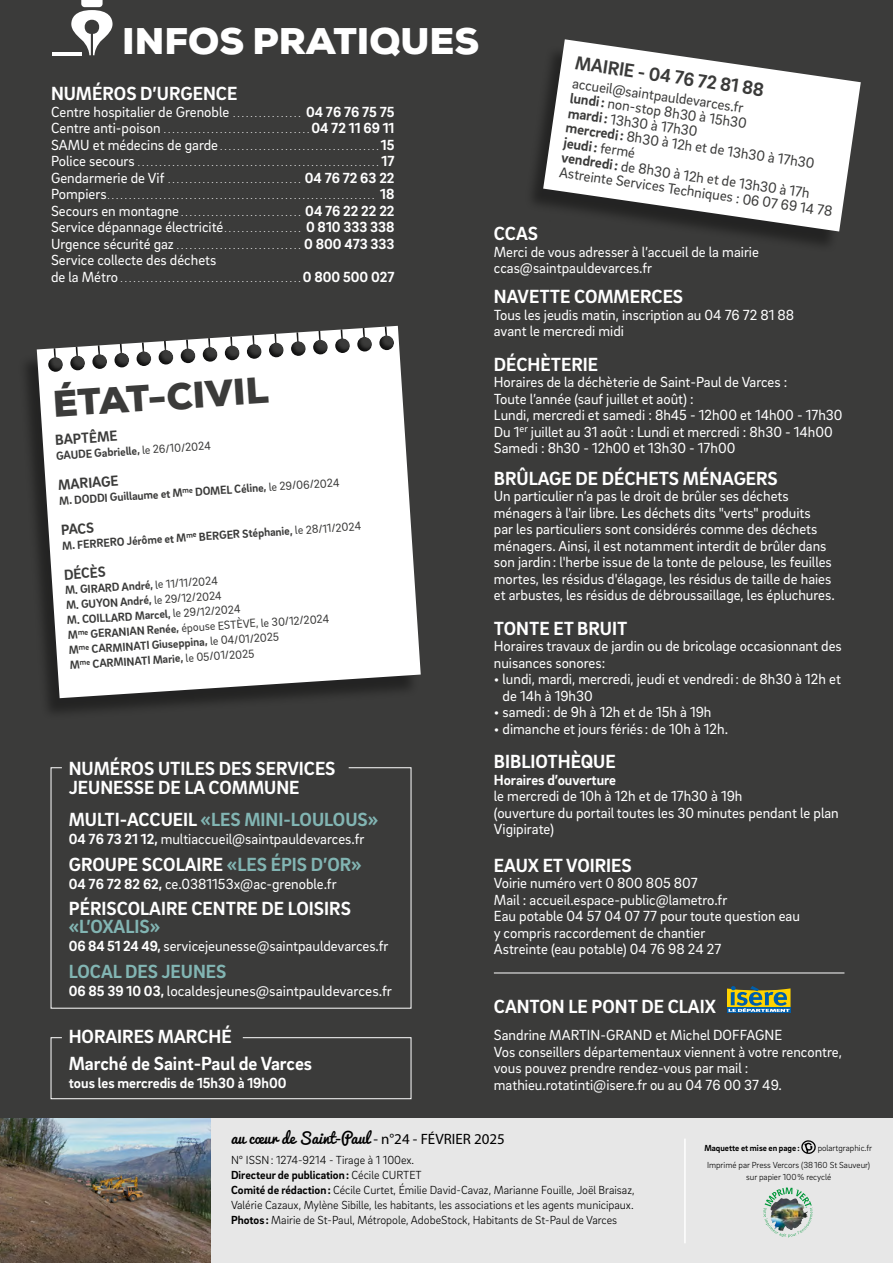
<style>
.page{position:relative;width:893px;height:1263px;background:#3b3b3a}
.page>*{position:absolute;margin:0;border:0;box-sizing:border-box;transform-origin:0 0}
.t1{font:900 36px "Nexa";color:#fff}
.t2{font:900 36px "Nexa";color:#3b3b3a}
.t3{font:700 19.5px/19.5px "Brix Sans";color:#fff}
.t4{font:700 19.5px "Brix Sans";color:#82b5b3}
.t5{font:700 19.5px "Brix Sans";color:#3b3b3a}
.t6{font:15px/16.5px "Brix Sans";color:#fff}
.t7{font:15px/15px "Brix Sans";color:#3b3b3a}
.t8{font:700 15px "Brix Sans";color:#fff}
.t9{font:15px "Pacifico";color:#000}
.t10{font:700 15px "Brix Sans";color:#3b3b3a}
.t11{font:700 12px/15px "Brix Sans";color:#3b3b3a}
.t12{font:300 12px/15px "Brix Sans";color:#000}
.t13{font:300 10.5px/16.5px "Brix Sans";color:#fff;text-align:justify}
.t14{font:300 9px/12px "Brix Sans";color:#000;text-align:center}
.t15{font:700 9px "Brix Sans";color:#000}
.s1{font-weight:300;font-size:10.5px}
.s2{font-weight:700}
.s3{font-weight:400;font-size:15px}
.s4{font-weight:700;font-size:15px}
.s5{font-weight:400}
.s6{color:#fff}
.s7{color:#82b5b3}
.s8{font-family:"Myriad Pro"}
</style>
<div class="page">
<div style="left:209px;top:1118px;width:684px;height:145px;background:#e7e7e7"></div>
<img style="left:763px;top:1187px;width:50px;height:50px">
<svg style="left:801px;top:1140px;width:15px;height:14px"></svg>
<svg style="left:71px;top:0;width:42px;height:55px"></svg>
<hr style="left:52px;top:52px;width:29px;height:3px;background:#fff">
<hr style="left:684px;top:1138px;width:2px;height:105px;background:#fff">
<img style="left:0;top:1118px;width:211px;height:145px">
<div style="left:524px;top:44px;width:335px;height:210px;background:#000;opacity:.4"></div>
<svg style="left:543px;top:39px;width:318px;height:192px;fill:#fff"></svg>
<div style="left:17px;top:330px;width:402px;height:391px;background:#000;opacity:.4"></div>
<svg style="left:37px;top:377px;width:384px;height:321px;background:#ececec"></svg>
<svg style="left:17px;top:325px;width:402px;height:52px"></svg>
<svg style="left:50px;top:767px;width:362px;height:242px"></svg>
<svg style="left:50px;top:1037px;width:362px;height:62px"></svg>
<hr style="left:494px;top:972px;width:350px;height:1px;background:#fff">
<div style="left:727px;top:1007px;width:63px;height:6px;background:#005eaa"></div>
<svg style="left:727px;top:986px;width:63px;height:26px"></svg>
<h1 class="t1" style="left:122px;top:17px;width:358px">INFOS PRATIQUES</h1>
<h2 class="t3" style="left:51px;top:83px;width:188px">NUMÉROS D’URGENCE</h2>
<p class="t6" style="left:51px;top:103px;width:345px">Centre hospitalier de Grenoble <span class="s1">. . . . . . . . . . . . . . . .</span> <span class="s2">04 76 76 75 75</span></p>
<p class="t13" style="left:51px;top:121px;width:345px"><span class="s3">Centre anti-poison</span> ..................................<span class="s4">04 72 11 69 11<br></span><span class="s3">SAMU et médecins de garde</span>.....................................<span class="s4">15<br></span><span class="s3">Police secours</span>........................................................<span class="s4">17<br></span><span class="s3">Gendarmerie de Vif</span> ............................... <span class="s4">04 76 72 63 22<br></span><span class="s3">Pompiers</span>.............................................................. <span class="s4">18<br></span><span class="s3">Secours en montagne</span>............................ <span class="s4">04 76 22 22 22</span></p>
<p class="t6" style="left:51px;top:218px;width:345px">Service dépannage électricité<span class="s1">. . . . . . . . . . . . . . . . . .</span> <span class="s2">0 810 333 338</span></p>
<p class="t13" style="left:51px;top:236px;width:345px"><span class="s3">Urgence sécurité gaz</span>............................. <span class="s4">0 800 473 333</span></p>
<p class="t6" style="left:51px;top:251px;width:167px">Service collecte des déchets</p>
<p class="t13" style="left:51px;top:269px;width:345px"><span class="s3">de la Métro</span>..........................................<span class="s4">0 800 500 027</span></p>
<h1 class="t2" style="left:51px;top:381px;width:217px;rotate:-4deg">ÉTAT-CIVIL</h1>
<p class="t10" style="left:55px;top:430px;width:64px;rotate:-4deg">BAPTÊME</p>
<p class="t11" style="left:56px;top:448px;width:156px;rotate:-4deg">GAUDE Gabrielle, <span class="s5">le 26/10/2024</span></p>
<p class="t10" style="left:57px;top:475px;width:62px;rotate:-4deg">MARIAGE</p>
<p class="t11" style="left:59px;top:493px;width:282px;rotate:-4deg">M. DODDI Guillaume et M<sup>me</sup> DOMEL Céline, <span class="s5">le 29/06/2024</span></p>
<p class="t10" style="left:60px;top:520px;width:34px;rotate:-4deg">PACS</p>
<p class="t11" style="left:62px;top:538px;width:301px;rotate:-4deg">M. FERRERO Jérôme et M<sup>me</sup> BERGER Stéphanie, <span class="s5">le 28/11/2024</span></p>
<p class="t10" style="left:63px;top:565px;width:43px;rotate:-4deg">DÉCÈS</p>
<p class="t11" style="left:64px;top:583px;width:263px;rotate:-4deg">M. GIRARD André, <span class="s5">le 11/11/2024<br></span>M. GUYON André, <span class="s5">le 29/12/2024<br></span>M. COILLARD Marcel, <span class="s5">le 29/12/2024<br></span>M<sup>me</sup> GERANIAN Renée, <span class="s5">épouse ESTÈVE, le 30/12/2024<br></span>M<sup>me</sup> CARMINATI Giuseppina, <span class="s5">le 04/01/2025<br></span>M<sup>me</sup> CARMINATI Marie, <span class="s5">le 05/01/2025</span></p>
<h2 class="t3" style="left:69px;top:757px;width:268px">NUMÉROS UTILES DES SERVICES<br>JEUNESSE DE LA COMMUNE</h2>
<h2 class="t4" style="left:69px;top:807px;width:311px"><span class="s6">MULTI-ACCUEIL</span> «LES MINI-LOULOUS»</h2>
<p class="t6" style="left:69px;top:830px;width:297px"><span class="s2">04 76 73 21 12,</span> multiaccueil@saintpauldevarces.fr</p>
<h2 class="t3" style="left:69px;top:853px;width:294px">GROUPE SCOLAIRE <span class="s7">«LES ÉPIS D’OR»</span></h2>
<p class="t6" style="left:69px;top:875px;width:269px"><span class="s2">04 76 72 82 62,</span> ce.0381153x@ac-grenoble.fr</p>
<h2 class="t3" style="left:69px;top:898px;width:284px">PÉRISCOLAIRE CENTRE DE LOISIRS</h2>
<h2 class="t4" style="left:69px;top:914px;width:93px">«L’OXALIS»</h2>
<p class="t6" style="left:69px;top:937px;width:321px"><span class="s2">06 84 51 24 49,</span> servicejeunesse@saintpauldevarces.fr</p>
<h2 class="t4" style="left:69px;top:958px;width:159px">LOCAL DES JEUNES</h2>
<p class="t6" style="left:69px;top:982px;width:325px"><span class="s2">06 85 39 10 03,</span> localdesjeunes@saintpauldevarces.fr</p>
<h2 class="t3" style="left:69px;top:1026px;width:164px">HORAIRES MARCHÉ</h2>
<h2 class="t3" style="left:69px;top:1052px;width:245px">Marché de Saint-Paul de Varces</h2>
<p class="t8" style="left:69px;top:1073px;width:219px">tous les mercredis de 15h30 à 19h00</p>
<h2 class="t5" style="left:577px;top:50px;width:192px;rotate:8deg">MAIRIE - 04 76 72 81 88</h2>
<p class="t7" style="left:573px;top:75px;width:277px;rotate:8deg">accueil@saintpauldevarces.fr<br><span class="s2">lundi:</span> non-stop 8h30 à 15h30<br><span class="s2">mardi:</span> 13h30 à 17h30<br><span class="s2">mercredi:</span> 8h30 à 12h et de 13h30 à 17h30 <span class="s2">jeudi:</span> fermé<br><span class="s2">vendredi:</span> de 8h30 à 12h et de 13h30 à 17h<br>Astreinte Services Techniques : 06 07 69 14 78</p>
<h2 class="t3" style="left:494px;top:223px;width:46px">CCAS</h2>
<p class="t6" style="left:494px;top:243px;width:267px">Merci de vous adresser à l’accueil de la mairie ccas@saintpauldevarces.fr</p>
<h2 class="t3" style="left:494px;top:286px;width:191px">NAVETTE COMMERCES</h2>
<p class="t6" style="left:494px;top:306px;width:302px">Tous les jeudis matin, inscription au 04 76 72 81 88 avant le mercredi midi</p>
<h2 class="t3" style="left:494px;top:354px;width:106px">DÉCHÈTERIE</h2>
<p class="t6" style="left:494px;top:373px;width:350px">Horaires de la déchèterie de Saint-Paul de Varces :<br>Toute l’année (sauf juillet et août) :<br>Lundi, mercredi et samedi : 8h45 - 12h00 et 14h00 - 17h30<br>Du 1<sup>er</sup> juillet au 31 août : Lundi et mercredi : 8h30 - 14h00<br>Samedi : 8h30 - 12h00 et 13h30 - 17h00</p>
<h2 class="t3" style="left:494px;top:468px;width:286px">BRÛLAGE DE DÉCHETS MÉNAGERS</h2>
<p class="t6" style="left:494px;top:487px;width:342px">Un particulier n’a pas le droit de brûler ses déchets ménagers à l'air libre. Les déchets dits "verts" produits<br>par les particuliers sont considérés comme des déchets ménagers. Ainsi, il est notamment interdit de brûler dans son jardin: l'herbe issue de la tonte de pelouse, les feuilles mortes, les résidus d'élagage, les résidus de taille de haies et arbustes, les résidus de débroussaillage, les épluchures.</p>
<h2 class="t3" style="left:494px;top:618px;width:135px">TONTE ET BRUIT</h2>
<p class="t6" style="left:494px;top:637px;width:349px">Horaires travaux de jardin ou de bricolage occasionnant des nuisances sonores:</p>
<p class="t6" style="left:503px;top:670px;width:340px;text-indent:-9px">• lundi, mardi, mercredi, jeudi et vendredi : de 8h30 à 12h et de 14h à 19h30</p>
<p class="t6" style="left:494px;top:703px;width:219px">• samedi : de 9h à 12h et de 15h à 19h</p>
<p class="t6" style="left:494px;top:720px;width:236px">• dimanche et jours fériés : de 10h à 12h.</p>
<h2 class="t3" style="left:494px;top:751px;width:123px">BIBLIOTHÈQUE</h2>
<p class="t8" style="left:494px;top:770px;width:124px">Horaires d’ouverture</p>
<p class="t6" style="left:494px;top:787px;width:346px">le mercredi de 10h à 12h et de 17h30 à 19h<br>(ouverture du portail toutes les 30 minutes pendant le plan<br>Vigipirate)</p>
<h2 class="t3" style="left:494px;top:855px;width:139px">EAUX ET VOIRIES</h2>
<p class="t6" style="left:494px;top:874px;width:308px">Voirie numéro vert 0 800 805 807<br>Mail : accueil.espace-public@lametro.fr<br>Eau potable 04 57 04 07 77 pour toute question eau y compris raccordement de chantier<br>Astreinte (eau potable) 04 76 98 24 27</p>
<h2 class="t3" style="left:494px;top:996px;width:224px">CANTON LE PONT DE CLAIX</h2>
<p class="t6" style="left:494px;top:1026px;width:350px">Sandrine MARTIN-GRAND et Michel DOFFAGNE<br>Vos conseillers départementaux viennent à votre rencontre, vous pouvez prendre rendez-vous par mail : mathieu.rotatinti@isere.fr ou au 04 76 00 37 49.</p>
<p class="t9" style="left:231px;top:1125px;width:275px">au cœur de Saint-Paul <span class="s8">- n°24 - FÉVRIER 2025</span></p>
<p class="t15" style="left:704px;top:1142px;width:97px">Maquette et mise en page :</p>
<p class="t14" style="left:818px;top:1141px;width:56px">polartgraphic.fr</p>
<p class="t12" style="left:231px;top:1152px;width:405px">N° ISSN: 1274-9214 - Tirage à 1 100ex.<br><span class="s2">Directeur de publication:</span> Cécile CURTET<br><span class="s2">Comité de rédaction:</span> Cécile Curtet, Émilie David-Cavaz, Marianne Fouille, Joël Braisaz, Valérie Cazaux, Mylène Sibille, les habitants, les associations et les agents municipaux.<br><span class="s2">Photos :</span> Mairie de St-Paul, Métropole, AdobeStock, Habitants de St-Paul de Varces</p>
<p class="t14" style="left:707px;top:1158px;width:165px">Imprimé par Press Vercors (38160 St Sauveur) sur papier 100% recyclé</p>
</div>
